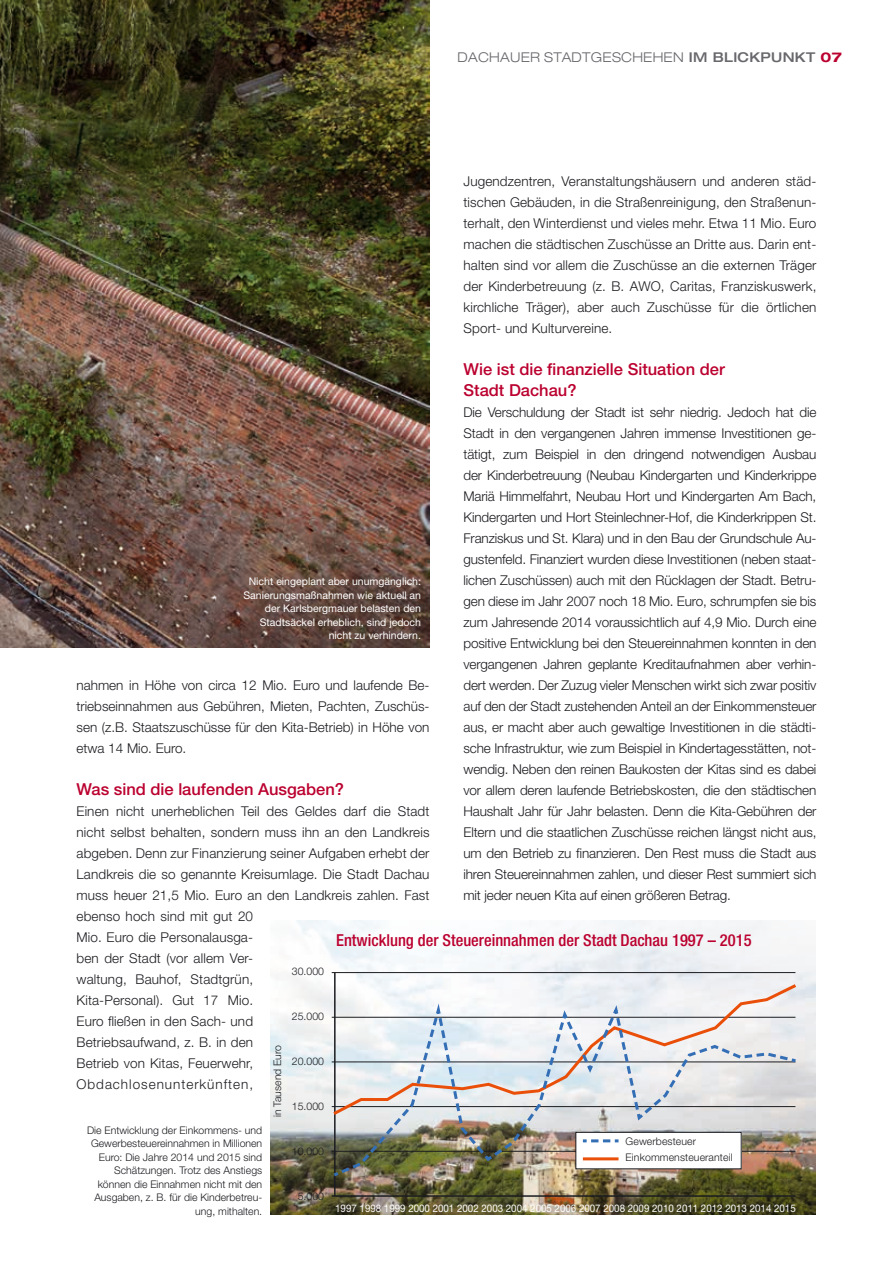
<style>
.page{position:relative;width:893px;height:1263px;background:#fff}
.page>*{position:absolute;margin:0;border:0;box-sizing:border-box;transform-origin:0 0}
.t1{font:500 16.5px/21px "Helvetica Neue";color:#bb002f}
.t2{font:500 condensed 16.5px "Helvetica Neue";color:#bb002f}
.t3{font:300 13.5px/21px "Helvetica Neue";letter-spacing:.01em;color:#1b1c20;text-align:justify}
.t4{font:300 expanded 13.5px "Helvetica Neue";letter-spacing:.02em;color:#68676c}
.t5{font:700 expanded 13.5px "Helvetica Neue";color:#bb002f}
.t6{font:300 10.5px/13.5px "Helvetica Neue";color:#1b1c20}
.t7{font:10.5px/13.5px "Helvetica Neue";color:#fff;text-align:right}
.t8{font:10.5px "Helvetica Neue";color:#fff;scale:.93 1}
.s1{font-weight:500}
</style>
<div class="page">
<img style="left:270px;top:921px;width:546px;height:294px">
<hr style="left:334px;top:972px;width:2px;height:224px;background:#1b1c20">
<hr style="left:332px;top:972px;width:463px;height:1px;background:#1b1c20">
<hr style="left:332px;top:1195px;width:463px;height:2px;background:#1b1c20">
<svg style="left:330px;top:981px;width:469px;height:16px"></svg>
<img style="left:330px;top:997px;width:469px;height:182px">
<img style="left:0;top:0;width:429px;height:648px">
<p class="t4" style="left:457px;top:49px;width:278px">DACHAUER STADTGESCHEHEN <span class="s1">IM BLICKPUNKT</span></p>
<p class="t5" style="left:821px;top:48px;width:23px">07</p>
<p class="t3" style="left:463px;top:170px;width:354px">Jugendzentren, Veranstaltungshäusern und anderen städ&shy;tischen Gebäuden, in die Straßenreinigung, den Straßenun&shy;terhalt, den Winterdienst und vieles mehr. Etwa 11 Mio. Euro machen die städtischen Zuschüsse an Dritte aus. Darin ent&shy;halten sind vor allem die Zuschüsse an die externen Träger der Kinderbetreuung (z. B. AWO, Caritas, Franziskuswerk, kirchliche Träger), aber auch Zuschüsse für die örtlichen Sport- und Kulturvereine.</p>
<p class="t1" style="left:463px;top:358px;width:263px">Wie ist die finanzielle Situation der<br>Stadt Dachau?</p>
<p class="t3" style="left:463px;top:401px;width:354px">Die Verschuldung der Stadt ist sehr niedrig. Jedoch hat die Stadt in den vergangenen Jahren immense Investitionen ge&shy;tätigt, zum Beispiel in den dringend notwendigen Ausbau der Kinderbetreuung (Neubau Kindergarten und Kinderkrippe Mariä Himmelfahrt, Neubau Hort und Kindergarten Am Bach, Kindergarten und Hort Steinlechner-Hof, die Kinderkrippen St.<br>Franziskus und St. Klara) und in den Bau der Grundschule Au&shy;gustenfeld. Finanziert wurden diese Investitionen (neben staat&shy;lichen Zuschüssen) auch mit den Rücklagen der Stadt. Betru&shy;gen diese im Jahr 2007 noch 18 Mio. Euro, schrumpfen sie bis zum Jahresende 2014 voraussichtlich auf 4,9 Mio. Durch eine positive Entwicklung bei den Steuereinnahmen konnten in den vergangenen Jahren geplante Kreditaufnahmen aber verhin&shy;dert werden. Der Zuzug vieler Menschen wirkt sich zwar positiv auf den der Stadt zustehenden Anteil an der Einkommensteuer aus, er macht aber auch gewaltige Investitionen in die städti&shy;sche Infrastruktur, wie zum Beispiel in Kindertagesstätten, not&shy;wendig. Neben den reinen Baukosten der Kitas sind es dabei vor allem deren laufende Betriebskosten, die den städtischen Haushalt Jahr für Jahr belasten. Denn die Kita-Gebühren der Eltern und die staatlichen Zuschüsse reichen längst nicht aus, um den Betrieb zu finanzieren. Den Rest muss die Stadt aus ihren Steuereinnahmen zahlen, und dieser Rest summiert sich mit jeder neuen Kita auf einen größeren Betrag.</p>
<p class="t7" style="left:243px;top:574px;width:179px">Nicht eingeplant aber unumgänglich:<br>Sanierungsmaßnahmen wie aktuell an der Karlsbergmauer belasten den Stadtsäckel erheblich, sind jedoch nicht zu verhindern.</p>
<p class="t3" style="left:77px;top:674px;width:354px">nahmen in Höhe von circa 12 Mio. Euro und laufende Be&shy;triebseinnahmen aus Gebühren, Mieten, Pachten, Zuschüs&shy;sen (z.B. Staatszuschüsse für den Kita-Betrieb) in Höhe von etwa 14 Mio. Euro.</p>
<p class="t1" style="left:77px;top:778px;width:269px">Was sind die laufenden Ausgaben?</p>
<p class="t3" style="left:77px;top:800px;width:354px;text-align:left">Einen nicht unerheblichen Teil des Geldes darf die Stadt nicht selbst behalten, sondern muss ihn an den Landkreis abgeben. Denn zur Finanzierung seiner Aufgaben erhebt der Landkreis die so genannte Kreisumlage. Die Stadt Dachau muss heuer 21,5 Mio. Euro an den Landkreis zahlen. Fast ebenso hoch sind mit gut 20<br>Mio. Euro die Personalausga-<br>ben der Stadt (vor allem Ver-<br>waltung, Bauhof, Stadtgrün,<br>Kita-Personal). Gut 17 Mio.<br>Euro fließen in den Sach- und<br>Betriebsaufwand, z. B. in den<br>Betrieb von Kitas, Feuerwehr, Obdachlosenunterkünften,</p>
<p class="t2" style="left:336px;top:930px;width:417px">Entwicklung der Steuereinnahmen der Stadt Dachau 1997 – 2015</p>
<p class="t6" style="left:292px;top:964px;width:34px">30.000</p>
<p class="t6" style="left:292px;top:1009px;width:34px">25.000</p>
<p class="t6" style="left:292px;top:1054px;width:34px">20.000</p>
<p class="t6" style="left:292px;top:1099px;width:34px">15.000</p>
<p class="t6" style="left:292px;top:1144px;width:34px">10.000</p>
<p class="t6" style="left:298px;top:1189px;width:28px">5.000</p>
<p class="t6" style="left:271px;top:1117px;width:74px;rotate:-90deg">in Tausend Euro</p>
<p class="t6" style="left:87px;top:1123px;width:177px;text-align:right">Die Entwicklung der Einkommens- und<br>Gewerbesteuereinnahmen in Millionen<br>Euro: Die Jahre 2014 und 2015 sind<br>Schätzungen. Trotz des Anstiegs können die Einnahmen nicht mit den<br>Ausgaben, z. B. für die Kinderbetreu&shy;ung, mithalten.</p>
<p class="t6" style="left:626px;top:1132px;width:109px;line-height:16.5px">Gewerbesteuer<br>Einkommensteueranteil</p>
<p class="t8" style="left:335px;top:1202px;width:497px">1997 1998 1999 2000 2001 2002 2003 2004 2005 2006 2007 2008 2009 2010 2011 2012 2013 2014 2015</p>
</div>
